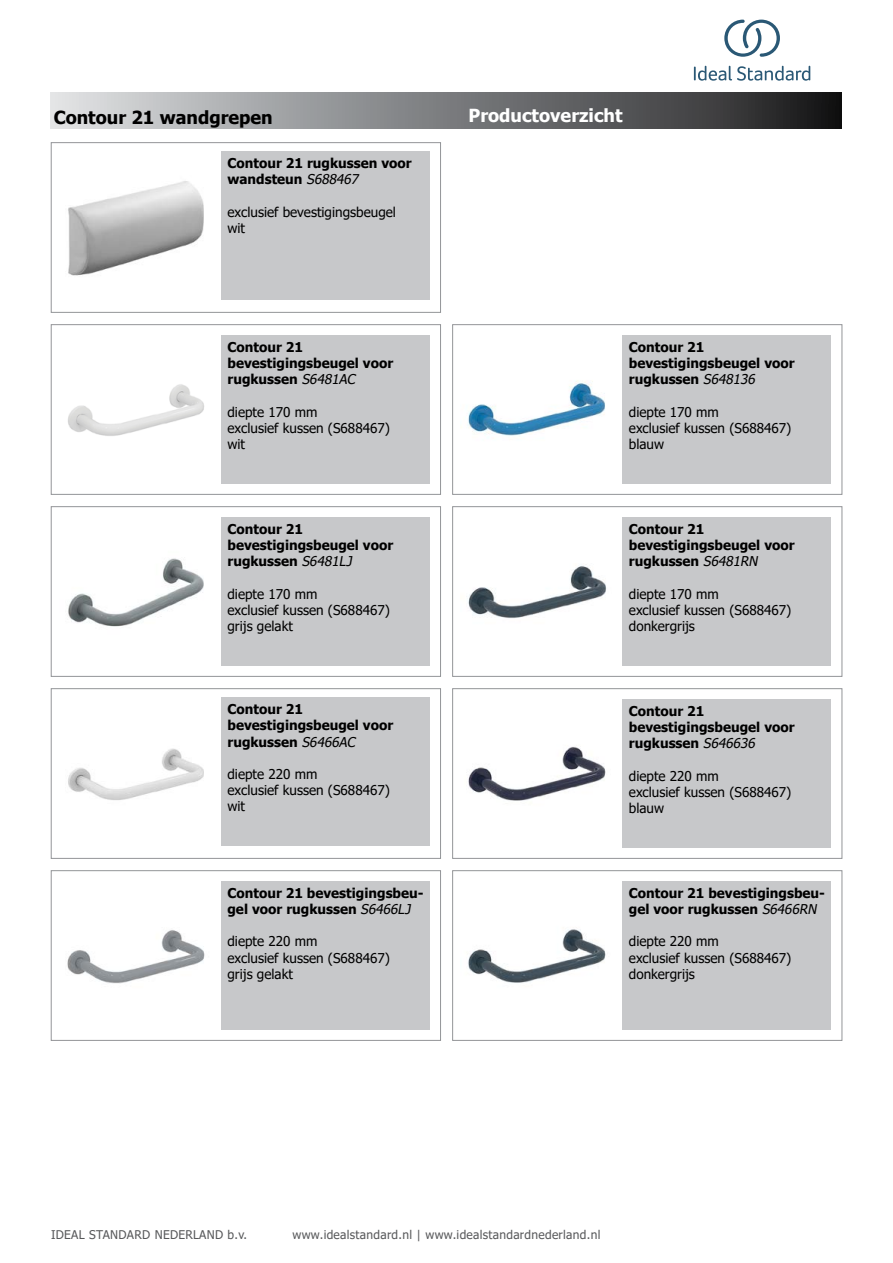
<style>
.page{position:relative;width:893px;height:1263px;background:#fff}
.page>*{position:absolute;margin:0;border:0;box-sizing:border-box;transform-origin:0 0}
.t1{font:700 18px "Tahoma";color:#000}
.t2{font:700 18px "Tahoma";color:#fff}
.t3{font:700 13.5px/16.2px "Tahoma";color:#000}
.t4{font:13.5px/16.2px "Tahoma";color:#000}
.t5{font:12px "Tahoma";letter-spacing:.025em;color:#58595b}
.s1{font-weight:400;font-style:italic}
</style>
<div class="page">
<div style="left:51px;top:92px;width:791px;height:37px;background:linear-gradient(to right,#dee1e3,#1a1a1b)"></div>
<div style="left:51px;top:142px;width:390px;height:171px;border:1px solid #939598"></div>
<div style="left:51px;top:324px;width:390px;height:171px;border:1px solid #939598"></div>
<div style="left:51px;top:506px;width:390px;height:170px;border:1px solid #939598"></div>
<img style="left:68px;top:558px;width:136px;height:69px">
<div style="left:221px;top:517px;width:209px;height:149px;background:#c7c8ca"></div>
<img style="left:68px;top:384px;width:136px;height:52px">
<div style="left:221px;top:335px;width:209px;height:149px;background:#c7c8ca"></div>
<img style="left:68px;top:181px;width:136px;height:95px">
<div style="left:221px;top:151px;width:209px;height:149px;background:#c7c8ca"></div>
<div style="left:452px;top:870px;width:390px;height:170px;border:1px solid #939598"></div>
<img style="left:468px;top:929px;width:138px;height:54px">
<div style="left:622px;top:881px;width:209px;height:149px;background:#c7c8ca"></div>
<div style="left:452px;top:688px;width:390px;height:170px;border:1px solid #939598"></div>
<img style="left:468px;top:746px;width:138px;height:55px">
<div style="left:622px;top:699px;width:209px;height:149px;background:#c7c8ca"></div>
<div style="left:51px;top:688px;width:390px;height:170px;border:1px solid #939598"></div>
<div style="left:51px;top:870px;width:390px;height:170px;border:1px solid #939598"></div>
<img style="left:67px;top:930px;width:138px;height:54px">
<div style="left:221px;top:881px;width:209px;height:149px;background:#c7c8ca"></div>
<img style="left:68px;top:748px;width:136px;height:52px">
<div style="left:221px;top:697px;width:209px;height:149px;background:#c7c8ca"></div>
<div style="left:452px;top:506px;width:390px;height:170px;border:1px solid #939598"></div>
<img style="left:468px;top:566px;width:139px;height:53px">
<div style="left:622px;top:517px;width:209px;height:149px;background:#c7c8ca"></div>
<div style="left:452px;top:324px;width:390px;height:171px;border:1px solid #939598"></div>
<img style="left:468px;top:380px;width:137px;height:56px">
<div style="left:622px;top:335px;width:209px;height:149px;background:#c7c8ca"></div>
<svg style="left:694px;top:66px;width:116px;height:15px"></svg>
<svg style="left:724px;top:20px;width:56px;height:37px"></svg>
<h1 class="t1" style="left:54px;top:105px;width:221px">Contour 21 wandgrepen</h1>
<p class="t3" style="left:227px;top:156px;width:186px">Contour 21 rugkussen voor wandsteun <span class="s1">S688467</span></p>
<p class="t4" style="left:227px;top:204px;width:170px">exclusief bevestigingsbeugel wit</p>
<p class="t3" style="left:227px;top:339px;width:167px">Contour 21 bevestigingsbeugel voor rugkussen <span class="s1">S6481AC</span></p>
<p class="t4" style="left:227px;top:404px;width:164px">diepte 170 mm<br>exclusief kussen (S688467) wit</p>
<p class="t3" style="left:227px;top:521px;width:167px">Contour 21 bevestigingsbeugel voor rugkussen <span class="s1">S6481LJ</span></p>
<p class="t4" style="left:227px;top:586px;width:164px">diepte 170 mm<br>exclusief kussen (S688467) grijs gelakt</p>
<p class="t3" style="left:227px;top:702px;width:167px">Contour 21 bevestigingsbeugel voor rugkussen <span class="s1">S6466AC</span></p>
<p class="t4" style="left:227px;top:767px;width:164px">diepte 220 mm<br>exclusief kussen (S688467) wit</p>
<p class="t3" style="left:227px;top:885px;width:198px">Contour 21 bevestigingsbeu&shy;gel voor rugkussen <span class="s1">S6466LJ</span></p>
<p class="t4" style="left:227px;top:934px;width:164px">diepte 220 mm<br>exclusief kussen (S688467) grijs gelakt</p>
<h1 class="t2" style="left:469px;top:103px;width:155px">Productoverzicht</h1>
<p class="t3" style="left:629px;top:339px;width:167px">Contour 21 bevestigingsbeugel voor rugkussen <span class="s1">S648136</span></p>
<p class="t4" style="left:629px;top:404px;width:164px">diepte 170 mm<br>exclusief kussen (S688467) blauw</p>
<p class="t3" style="left:629px;top:521px;width:167px">Contour 21 bevestigingsbeugel voor rugkussen <span class="s1">S6481RN</span></p>
<p class="t4" style="left:629px;top:586px;width:164px">diepte 170 mm<br>exclusief kussen (S688467) donkergrijs</p>
<p class="t3" style="left:629px;top:703px;width:167px">Contour 21 bevestigingsbeugel voor rugkussen <span class="s1">S646636</span></p>
<p class="t4" style="left:629px;top:768px;width:164px">diepte 220 mm<br>exclusief kussen (S688467) blauw</p>
<p class="t3" style="left:629px;top:885px;width:198px">Contour 21 bevestigingsbeu&shy;gel voor rugkussen <span class="s1">S6466RN</span></p>
<p class="t4" style="left:629px;top:934px;width:164px">diepte 220 mm<br>exclusief kussen (S688467) donkergrijs</p>
<p class="t5" style="left:51px;top:1227px;width:198px">IDEAL STANDARD NEDERLAND b.v.</p>
<p class="t5" style="left:292px;top:1227px;width:309px">www.idealstandard.nl | www.idealstandardnederland.nl</p>
</div>
